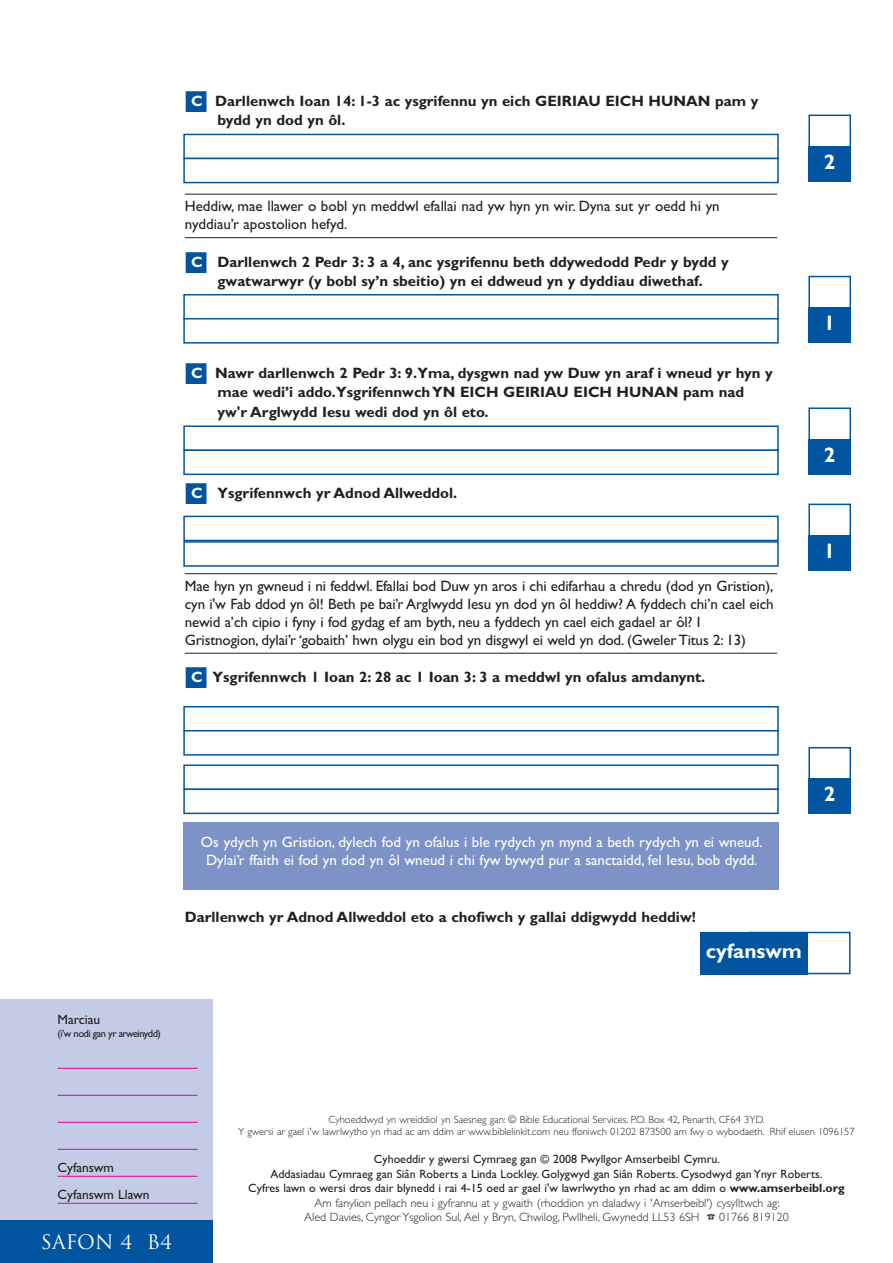
<style>
.page{position:relative;width:893px;height:1263px;background:#fff}
.page>*{position:absolute;margin:0;border:0;box-sizing:border-box;transform-origin:0 0}
.t1{font:700 21px "Gill Sans";color:#fff}
.t2{font:19.5px "Trajan";color:#fff}
.t3{font:700 15px/19.5px "Gill Sans";color:#231f20}
.t4{font:15px/18px "Gill Sans";letter-spacing:-.01em;color:#231f20}
.t5{font:15px/18px "Gill Sans";color:#fff;text-align:center}
.t6{font:13.5px/27px "Gill Sans";color:#231f20}
.t7{font:12px/14.4px "Gill Sans";color:#231f20;text-align:center}
.t8{font:300 10.5px/12.6px "Gill Sans";color:#231f20;text-align:center}
.t9{font:10.5px "Gill Sans";letter-spacing:-.05em;color:#231f20}
.s1{color:#0154a0}
.s2{color:#fff}
.s3{font-weight:700}
.s4{font-weight:300}
</style>
<div class="page">
<div style="left:183px;top:822px;width:596px;height:68px;background:#7d93c7"></div>
<hr style="left:185px;top:194px;width:592px;height:1px;background:#231f20">
<hr style="left:185px;top:237px;width:592px;height:1px;background:#231f20">
<hr style="left:185px;top:573px;width:592px;height:1px;background:#231f20">
<hr style="left:185px;top:653px;width:592px;height:1px;background:#231f20">
<div style="left:748px;top:932px;width:102px;height:42px;border:2px solid #0154a0"></div>
<div style="left:700px;top:932px;width:107px;height:42px;background:#0154a0"></div>
<div style="left:808px;top:115px;width:43px;height:34px;border:2px solid #0154a0"></div>
<div style="left:808px;top:146px;width:43px;height:36px;background:#0154a0"></div>
<div style="left:808px;top:276px;width:43px;height:34px;border:2px solid #0154a0"></div>
<div style="left:808px;top:307px;width:43px;height:36px;background:#0154a0"></div>
<div style="left:808px;top:407px;width:43px;height:34px;border:2px solid #0154a0"></div>
<div style="left:808px;top:439px;width:43px;height:36px;background:#0154a0"></div>
<div style="left:808px;top:504px;width:43px;height:34px;border:2px solid #0154a0"></div>
<div style="left:808px;top:535px;width:43px;height:36px;background:#0154a0"></div>
<div style="left:808px;top:747px;width:43px;height:34px;border:2px solid #0154a0"></div>
<div style="left:808px;top:778px;width:43px;height:36px;background:#0154a0"></div>
<div style="left:183px;top:134px;width:596px;height:25px;border:2px solid #0154a0"></div>
<div style="left:183px;top:158px;width:596px;height:25px;border:2px solid #0154a0"></div>
<div style="left:183px;top:294px;width:596px;height:26px;border:2px solid #0154a0"></div>
<div style="left:183px;top:318px;width:596px;height:26px;border:2px solid #0154a0"></div>
<div style="left:183px;top:425px;width:596px;height:26px;border:2px solid #0154a0"></div>
<div style="left:183px;top:449px;width:596px;height:26px;border:2px solid #0154a0"></div>
<div style="left:183px;top:516px;width:596px;height:25px;border:2px solid #0154a0"></div>
<div style="left:183px;top:541px;width:596px;height:26px;border:2px solid #0154a0"></div>
<div style="left:183px;top:706px;width:596px;height:26px;border:2px solid #0154a0"></div>
<div style="left:183px;top:730px;width:596px;height:26px;border:2px solid #0154a0"></div>
<div style="left:183px;top:765px;width:596px;height:25px;border:2px solid #0154a0"></div>
<div style="left:183px;top:789px;width:596px;height:25px;border:2px solid #0154a0"></div>
<div style="left:0;top:999px;width:132px;height:264px;background:#c4cbe5"></div>
<div style="left:43px;top:999px;width:170px;height:264px;background:#c4cbe5"></div>
<hr style="left:58px;top:1068px;width:140px;height:1px;background:#ed028c">
<hr style="left:58px;top:1095px;width:140px;height:1px;background:#ed028c">
<hr style="left:58px;top:1122px;width:140px;height:1px;background:#ed028c">
<hr style="left:58px;top:1149px;width:140px;height:1px;background:#ed028c">
<hr style="left:58px;top:1176px;width:140px;height:1px;background:#ed028c">
<hr style="left:58px;top:1203px;width:140px;height:1px;background:#ed028c">
<div style="left:0;top:1220px;width:213px;height:43px;background:#0154a0"></div>
<p class="t3" style="left:217px;top:93px;width:542px;text-indent:-33px"><span class="s1">■</span><span class="s2">C</span> Darllenwch Ioan 14: 1-3 ac ysgrifennu yn eich GEIRIAU EICH HUNAN pam y bydd yn dod yn ôl.</p>
<p class="t4" style="left:185px;top:199px;width:536px">Heddiw, mae llawer o bobl yn meddwl efallai nad yw hyn yn wir. Dyna sut yr oedd hi yn nyddiau’r apostolion hefyd.</p>
<p class="t3" style="left:185px;top:254px;width:545px;text-align:center"><span class="s1">■</span><span class="s2">C</span> Darllenwch 2 Pedr 3: 3 a 4, anc ysgrifennu beth ddywedodd Pedr y bydd y gwatwarwyr (y bobl sy’n sbeitio) yn ei ddweud yn y dyddiau diwethaf.</p>
<p class="t3" style="left:217px;top:365px;width:557px;text-indent:-33px"><span class="s1">■</span><span class="s2">C</span> Nawr darllenwch 2 Pedr 3: 9.Yma, dysgwn nad yw Duw yn araf i wneud yr hyn y mae wedi’i addo.Ysgrifennwch YN EICH GEIRIAU EICH HUNAN pam nad yw'r Arglwydd Iesu wedi dod yn ôl eto.</p>
<p class="t3" style="left:185px;top:485px;width:274px"><span class="s1">■</span><span class="s2">C</span> Ysgrifennwch yr Adnod Allweddol.</p>
<p class="t4" style="left:185px;top:578px;width:590px">Mae hyn yn gwneud i ni feddwl. Efallai bod Duw yn aros i chi edifarhau a chredu (dod yn Gristion), cyn i'w Fab ddod yn ôl! Beth pe bai’r Arglwydd Iesu yn dod yn ôl heddiw? A fyddech chi’n cael eich newid a’ch cipio i fyny i fod gydag ef am byth, neu a fyddech yn cael eich gadael ar ôl? I Gristnogion, dylai’r ‘gobaith’ hwn olygu ein bod yn disgwyl ei weld yn dod. (Gweler Titus 2: 13)</p>
<p class="t3" style="left:185px;top:669px;width:522px"><span class="s1">■</span><span class="s2">C</span> Ysgrifennwch 1 Ioan 2: 28 ac 1 Ioan 3: 3 a meddwl yn ofalus amdanynt.</p>
<h1 class="t1" style="left:824px;top:154px;width:13px">2</h1>
<h1 class="t1" style="left:824px;top:316px;width:13px">1</h1>
<h1 class="t1" style="left:824px;top:447px;width:13px">2</h1>
<h1 class="t1" style="left:824px;top:543px;width:13px">1</h1>
<p class="t6" style="left:58px;top:1007px;width:44px">Marciau</p>
<p class="t9" style="left:58px;top:1030px;width:105px">(i’w nodi gan yr arweinydd)</p>
<p class="t5" style="left:201px;top:835px;width:563px">Os ydych yn Gristion, dylech fod yn ofalus i ble rydych yn mynd a beth rydych yn ei wneud.<br>Dylai’r ffaith ei fod yn dod yn ôl wneud i chi fyw bywyd pur a sanctaidd, fel Iesu, bob dydd.</p>
<p class="t3" style="left:185px;top:909px;width:512px">Darllenwch yr Adnod Allweddol eto a chofiwch y gallai ddigwydd heddiw!</p>
<h1 class="t1" style="left:706px;top:943px;width:98px">cyfanswm</h1>
<h1 class="t1" style="left:824px;top:787px;width:13px">2</h1>
<p class="t6" style="left:58px;top:1155px;width:93px">Cyfanswm<br>Cyfanswm Llawn</p>
<h2 class="t2" style="left:41px;top:1231px;width:133px">SAFON 4 B4</h2>
<p class="t8" style="left:238px;top:1114px;width:618px">Cyhoeddwyd yn wreiddiol yn Saesneg gan: © Bible Educational Services. P.O. Box 42, Penarth, CF64 3YD.<br>Y gwersi ar gael i'w lawrlwytho yn rhad ac am ddim ar www.biblelinkit.com neu ffoniwch 01202 873500 am fwy o wybodaeth. Rhif elusen 1096157</p>
<p class="t7" style="left:248px;top:1153px;width:598px">Cyhoeddir y gwersi Cymraeg gan © 2008 Pwyllgor Amserbeibl Cymru.<br>Addasiadau Cymraeg gan Siân Roberts a Linda Lockley. Golygwyd gan Siân Roberts. Cysodwyd gan Ynyr Roberts.<br>Cyfres lawn o wersi dros dair blynedd i rai 4-15 oed ar gael i'w lawrlwytho yn rhad ac am ddim o <span class="s3">www.amserbeibl.org </span><span class="s4">Am fanylion pellach neu i gyfrannu at y gwaith (rhoddion yn daladwy i 'Amserbeibl') cysylltwch ag:<br>Aled Davies, Cyngor Ysgolion Sul, Ael y Bryn, Chwilog, Pwllheli, Gwynedd LL53 6SH</span> ☎ <span class="s4">01766 819120</span></p>
</div>
